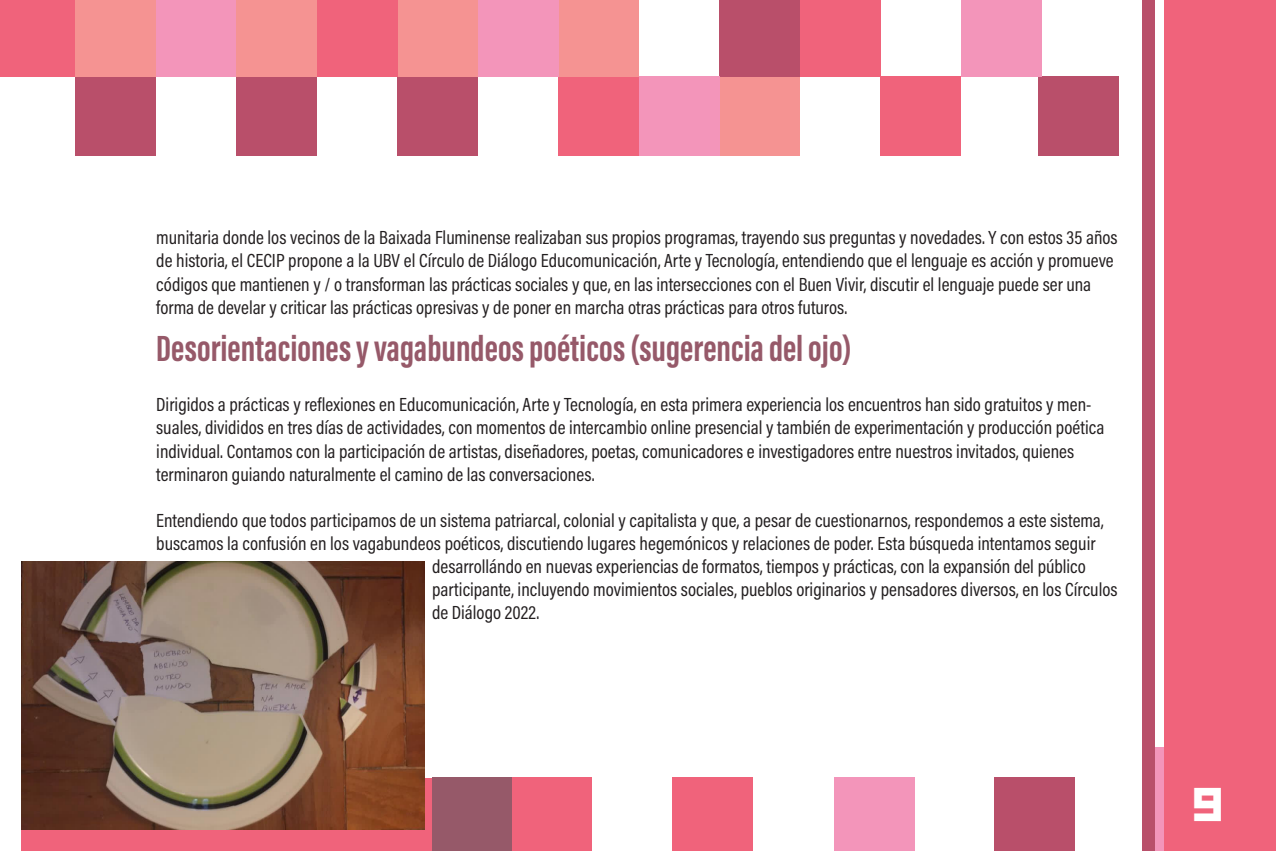
<style>
.page{position:relative;width:1276px;height:851px;background:#fff}
.page>*{position:absolute;margin:0;border:0;box-sizing:border-box;transform-origin:0 0}
.t1{font:45px "Kremlin";color:#fff}
.Estilo_de_párrafo_8{font:700 37.5px "Acumin Pro Extra Cond";color:#965969}
.Cuerpo{font:19.2px/23.1px "Acumin Pro Cond";color:#231f20}
</style>
<div class="page">
<div style="left:1142px;top:747px;width:13px;height:103px;background:#b94f6a"></div>
<div style="left:1155px;top:747px;width:10px;height:103px;background:#f395ba"></div>
<div style="left:1164px;top:0;width:112px;height:850px;background:#f0637b"></div>
<div style="left:1142px;top:0;width:13px;height:747px;background:#b94f6a"></div>
<div style="left:21px;top:593px;width:411px;height:257px;background:#f0637b"></div>
<div style="left:421px;top:561px;width:11px;height:216px;background:#fff"></div>
<img style="left:21px;top:561px;width:403px;height:268px">
<div style="left:1038px;top:76px;width:81px;height:80px;background:#b94f6a"></div>
<div style="left:236px;top:76px;width:80px;height:80px;background:#b94f6a"></div>
<div style="left:236px;top:0;width:80px;height:76px;background:#f59392"></div>
<div style="left:155px;top:0;width:81px;height:76px;background:#f395ba"></div>
<div style="left:75px;top:76px;width:80px;height:80px;background:#b94f6a"></div>
<div style="left:75px;top:0;width:80px;height:76px;background:#f59392"></div>
<div style="left:0;top:0;width:75px;height:76px;background:#f0637b"></div>
<div style="left:880px;top:76px;width:81px;height:80px;background:#f0637b"></div>
<div style="left:800px;top:0;width:80px;height:76px;background:#f0637b"></div>
<div style="left:719px;top:76px;width:81px;height:80px;background:#f59392"></div>
<div style="left:719px;top:0;width:81px;height:76px;background:#b94f6a"></div>
<div style="left:961px;top:0;width:80px;height:76px;background:#f395ba"></div>
<div style="left:639px;top:76px;width:80px;height:80px;background:#f395ba"></div>
<div style="left:558px;top:76px;width:81px;height:80px;background:#f0637b"></div>
<div style="left:558px;top:0;width:81px;height:76px;background:#f59392"></div>
<div style="left:478px;top:0;width:80px;height:76px;background:#f395ba"></div>
<div style="left:397px;top:76px;width:81px;height:80px;background:#b94f6a"></div>
<div style="left:397px;top:0;width:81px;height:76px;background:#f59392"></div>
<div style="left:317px;top:0;width:80px;height:76px;background:#f0637b"></div>
<div style="left:672px;top:777px;width:81px;height:73px;background:#f0637b"></div>
<div style="left:511px;top:777px;width:81px;height:73px;background:#f0637b"></div>
<div style="left:432px;top:777px;width:79px;height:73px;background:#965969"></div>
<div style="left:994px;top:777px;width:81px;height:73px;background:#b94f6a"></div>
<div style="left:834px;top:777px;width:80px;height:73px;background:#f395ba"></div>
<p class="Cuerpo" style="left:156px;top:226px;width:963px">munitaria donde los vecinos de la Baixada Fluminense realizaban sus propios programas, trayendo sus preguntas y novedades. Y con estos 35 años de historia, el CECIP propone a la UBV el Círculo de Diálogo Educomunicación, Arte y Tecnología, entendiendo que el lenguaje es acción y promueve códigos que mantienen y / o transforman las prácticas sociales y que, en las intersecciones con el Buen Vivir, discutir el lenguaje puede ser una forma de develar y criticar las prácticas opresivas y de poner en marcha otras prácticas para otros futuros.</p>
<p class="Estilo_de_párrafo_8" style="left:156px;top:325px;width:697px">Desorientaciones y vagabundeos poéticos (sugerencia del ojo)</p>
<p class="Cuerpo" style="left:156px;top:393px;width:949px">Dirigidos a prácticas y reflexiones en Educomunicación, Arte y Tecnología, en esta primera experiencia los encuentros han sido gratuitos y men&shy;suales, divididos en tres días de actividades, con momentos de intercambio online presencial y también de experimentación y producción poética individual. Contamos con la participación de artistas, diseñadores, poetas, comunicadores e investigadores entre nuestros invitados, quienes terminaron guiando naturalmente el camino de las conversaciones.</p>
<p class="Cuerpo" style="left:156px;top:508px;width:949px">Entendiendo que todos participamos de un sistema patriarcal, colonial y capitalista y que, a pesar de cuestionarnos, respondemos a este sistema,</p>
<p class="Cuerpo" style="left:156px;top:531px;width:941px">buscamos la confusión en los vagabundeos poéticos, discutiendo lugares hegemónicos y relaciones de poder. Esta búsqueda intentamos seguir</p>
<p class="Cuerpo" style="left:432px;top:554px;width:655px">desarrollándo en nuevas experiencias de formatos, tiempos y prácticas, con la expansión del público</p>
<p class="Cuerpo" style="left:432px;top:577px;width:687px">participante, incluyendo movimientos sociales, pueblos originarios y pensadores diversos, en los Círculos</p>
<p class="Cuerpo" style="left:432px;top:600px;width:109px">de Diálogo 2022.</p>
<h1 class="t1" style="left:1193px;top:787px;width:33px">9</h1>
</div>
